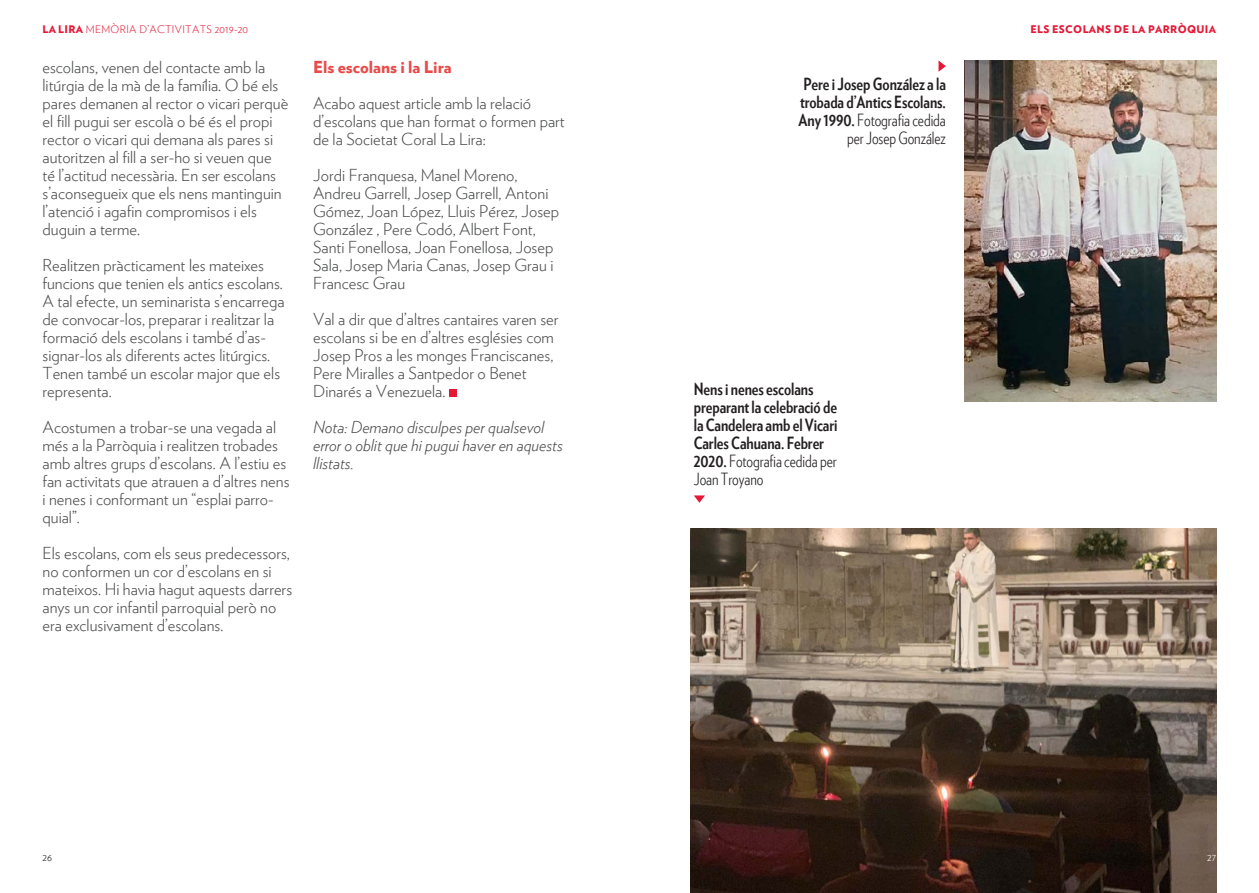
<style>
.page{position:relative;width:1259px;height:893px;background:#fff}
.page>*{position:absolute;margin:0;border:0;box-sizing:border-box;transform-origin:0 0}
.LIRA-peu_de_foto-fle{font:700 16.8px/18px "Verlag Condensed";letter-spacing:-.005em;color:#231f20;text-align:right}
.LIRA-text_base{font:300 16.5px/18px "Verlag";color:#4b4c4d}
.LIRA-text_base-2{font:italic 300 16.5px/18px "Verlag";color:#4b4c4d}
.LIRA-intertitol{font:900 16.5px "Verlag";color:#e84b4a}
.t1{font:300 10.5px "Verlag";letter-spacing:.035em;color:#e51836}
.LIRA-sumari-titol{font:900 10.5px "Verlag";letter-spacing:.035em;color:#e51836}
.t2{font:300 10.5px "Verlag";color:#fff}
.t3{font:300 10.5px "Verlag";color:#231f20}
.s1{font-weight:900}
.s2{font-weight:300}
</style>
<div class="page">
<div style="left:449px;top:389px;width:7px;height:8px;background:#e51836"></div>
<svg style="left:938px;top:61px;width:8px;height:11px"></svg>
<img style="left:690px;top:529px;width:526px;height:364px">
<svg style="left:694px;top:495px;width:11px;height:8px"></svg>
<img style="left:964px;top:61px;width:252px;height:340px">
<p class="t1" style="left:43px;top:21px;width:207px"><span class="s1">LA LIRA</span> MEMÒRIA D’ACTIVITATS 2019-20</p>
<p class="LIRA-sumari-titol" style="left:1030px;top:20px;width:187px">ELS ESCOLANS DE LA PARRÒQUIA</p>
<p class="LIRA-text_base" style="left:43px;top:57px;width:247px">escolans, venen del contacte amb la litúrgia de la mà de la família. O bé els pares demanen al rector o vicari perquè el fill pugui ser escolà o bé és el propi rector o vicari qui demana als pares si autoritzen al fill a ser-ho si veuen que<br>té l’actitud necessària. En ser escolans s’aconsegueix que els nens mantinguin l’atenció i agafin compromisos i els duguin a terme.</p>
<p class="LIRA-text_base" style="left:43px;top:255px;width:244px">Realitzen pràcticament les mateixes funcions que tenien els antics escolans.<br>A tal efecte, un seminarista s’encarrega de convocar-los, preparar i realitzar la formació dels escolans i també d’as&shy;signar-los als diferents actes litúrgics.<br>Tenen també un escolar major que els representa.</p>
<p class="LIRA-text_base" style="left:43px;top:417px;width:248px">Acostumen a trobar-se una vegada al més a la Parròquia i realitzen trobades amb altres grups d’escolans. A l’estiu es fan activitats que atrauen a d’altres nens i nenes i conformant un “esplai parro&shy;quial”.</p>
<p class="LIRA-text_base" style="left:43px;top:543px;width:251px">Els escolans, com els seus predecessors, no conformen un cor d’escolans en si mateixos. Hi havia hagut aquests darrers anys un cor infantil parroquial però no era exclusivament d’escolans.</p>
<p class="LIRA-intertitol" style="left:313px;top:53px;width:140px">Els escolans i la Lira</p>
<p class="LIRA-text_base" style="left:313px;top:93px;width:253px">Acabo aquest article amb la relació d’escolans que han format o formen part de la Societat Coral La Lira:</p>
<p class="LIRA-text_base" style="left:313px;top:165px;width:248px">Jordi Franquesa, Manel Moreno, Andreu Garrell, Josep Garrell, Antoni Gómez, Joan López, Lluis Pérez, Josep González , Pere Codó, Albert Font, Santi Fonellosa, Joan Fonellosa, Josep Sala, Josep Maria Canas, Josep Grau i Francesc Grau</p>
<p class="LIRA-text_base" style="left:313px;top:309px;width:247px">Val a dir que d’altres cantaires varen ser escolans si be en d’altres esglésies com Josep Pros a les monges Franciscanes, Pere Miralles a Santpedor o Benet Dinarés a Venezuela.</p>
<p class="LIRA-text_base-2" style="left:313px;top:416px;width:251px">Nota: Demano disculpes per qualsevol error o oblit que hi pugui haver en aquests llistats.</p>
<p class="LIRA-peu_de_foto-fle" style="left:798px;top:74px;width:149px">Pere i Josep González a la trobada d’Antics Escolans.<br>Any 1990. <span class="s2">Fotografia cedida per Josep González</span></p>
<p class="LIRA-peu_de_foto-fle" style="left:694px;top:379px;width:145px;text-align:left">Nens i nenes escolans preparant la celebració de la Candelera amb el Vicari<br>Carles Cahuana. Febrer<br>2020. <span class="s2">Fotografia cedida per<br>Joan Troyano</span></p>
<p class="t3" style="left:43px;top:849px;width:11px">26</p>
<p class="t2" style="left:1207px;top:849px;width:11px">27</p>
</div>
